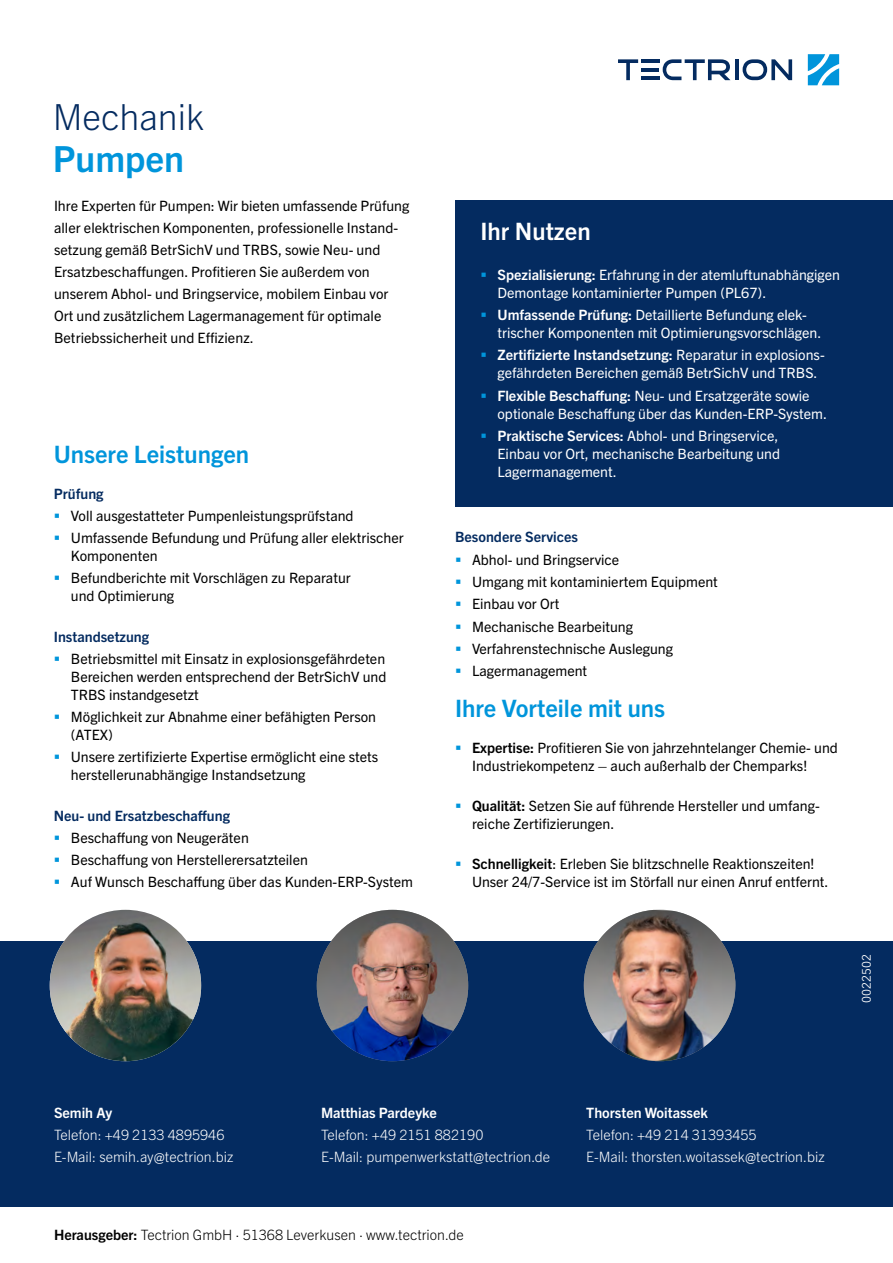
<style>
.page{position:relative;width:893px;height:1263px;background:#fff}
.page>*{position:absolute;margin:0;border:0;box-sizing:border-box;transform-origin:0 0}
.t1{font:300 36px/42px "Trade Gothic Next LT Pro";color:#042b60}
.t2{font:700 24px "Trade Gothic Next LT Pro";color:#0095db}
.t3{font:700 24px "Trade Gothic Next LT Pro";color:#fff}
.t4{font:14.25px/18px "Trade Gothic Next LT Pro";color:#000}
.t5{font:14.25px/18px "Trade Gothic Next LT Pro";color:#fff}
.t6{font:300 14.25px "Trade Gothic Next LT Pro";color:#fff}
.Fließtext{font:700 14.25px "Trade Gothic Next LT Pro";color:#042b60}
.t7{font:300 14.25px "Trade Gothic Next LT Pro";color:#000}
.t8{font:700 14.25px "Trade Gothic Next LT Pro";color:#fff}
.Druckstücknummer___Rückseite{font:12px "Avenir Next W1 G";letter-spacing:.005em;color:#fff}
.s1{font-weight:700;color:#0095db}
.s2{font-weight:700}
</style>
<div class="page">
<div style="left:0;top:941px;width:893px;height:265px;background:#042b60"></div>
<svg style="left:808px;top:54px;width:31px;height:31px"></svg>
<svg style="left:618px;top:59px;width:20px;height:21px"></svg>
<svg style="left:663px;top:59px;width:67px;height:21px"></svg>
<hr style="left:735px;top:59px;width:3px;height:21px;background:#042b60">
<svg style="left:743px;top:59px;width:49px;height:21px"></svg>
<hr style="left:641px;top:68px;width:18px;height:3px;background:#042b60">
<hr style="left:641px;top:59px;width:18px;height:4px;background:#042b60">
<hr style="left:641px;top:77px;width:18px;height:3px;background:#042b60">
<div style="left:455px;top:200px;width:438px;height:306px;background:#042b60"></div>
<img style="left:317px;top:910px;width:151px;height:151px;border-radius:76px">
<img style="left:50px;top:910px;width:151px;height:151px;border-radius:76px">
<img style="left:584px;top:910px;width:151px;height:151px">
<p class="t1" style="left:53px;top:93px;width:153px">Mechanik<br><span class="s1">Pumpen</span></p>
<p class="t4" style="left:54px;top:193px;width:357px;line-height:22.2px">Ihre Experten für Pumpen: Wir bieten umfassende Prüfung aller elektrischen Komponenten, professionelle Instand&shy;setzung gemäß BetrSichV und TRBS, sowie Neu- und Ersatzbeschaffungen. Profitieren Sie außerdem von unserem Abhol- und Bringservice, mobilem Einbau vor Ort und zusätzlichem Lagermanagement für optimale Betriebssicherheit und Effizienz.</p>
<p class="t2" style="left:54px;top:437px;width:197px">Unsere Leistungen</p>
<p class="Fließtext" style="left:54px;top:483px;width:51px">Prüfung</p>
<p class="t4" style="left:71px;top:506px;width:284px">Voll ausgestatteter Pumpenleistungsprüfstand</p>
<p class="t4" style="left:71px;top:528px;width:334px">Umfassende Befundung und Prüfung aller elektrischer<br>Komponenten</p>
<p class="t4" style="left:71px;top:568px;width:281px">Befundberichte mit Vorschlägen zu Reparatur und Optimierung</p>
<p class="Fließtext" style="left:54px;top:626px;width:97px">Instandsetzung</p>
<p class="t4" style="left:71px;top:649px;width:317px;text-align:justify">Betriebsmittel mit Einsatz in explosionsgefährdeten Bereichen werden entsprechend der BetrSichV und TRBS instandgesetzt</p>
<p class="t4" style="left:71px;top:707px;width:307px">Möglichkeit zur Abnahme einer befähigten Person (ATEX)</p>
<p class="t4" style="left:71px;top:747px;width:309px">Unsere zertifizierte Expertise ermöglicht eine stets herstellerunabhängige Instandsetzung</p>
<p class="Fließtext" style="left:54px;top:805px;width:178px">Neu- und Ersatzbeschaffung</p>
<p class="t4" style="left:71px;top:828px;width:179px">Beschaffung von Neugeräten</p>
<p class="t4" style="left:71px;top:850px;width:239px">Beschaffung von Herstellerersatzteilen</p>
<p class="t4" style="left:71px;top:872px;width:344px">Auf Wunsch Beschaffung über das Kunden-ERP-System</p>
<p class="t3" style="left:480px;top:214px;width:112px">Ihr Nutzen</p>
<p class="t5" style="left:497px;top:265px;width:344px"><span class="s2">Spezialisierung:</span> Erfahrung in der atemluftunabhängigen<br>Demontage kontaminierter Pumpen (PL67).</p>
<p class="t5" style="left:497px;top:305px;width:325px"><span class="s2">Umfassende Prüfung:</span> Detaillierte Befundung elek&shy;trischer Komponenten mit Optimierungsvorschlägen.</p>
<p class="t5" style="left:497px;top:345px;width:329px"><span class="s2">Zertifizierte Instandsetzung:</span> Reparatur in explosions&shy;gefährdeten Bereichen gemäß BetrSichV und TRBS.</p>
<p class="t5" style="left:497px;top:386px;width:331px"><span class="s2">Flexible Beschaffung:</span> Neu- und Ersatzgeräte sowie optionale Beschaffung über das Kunden-ERP-System.</p>
<p class="t5" style="left:497px;top:426px;width:284px;text-align:justify"><span class="s2">Praktische Services:</span> Abhol- und Bringservice, Einbau vor Ort, mechanische Bearbeitung und Lagermanagement.</p>
<p class="Fließtext" style="left:455px;top:527px;width:124px">Besondere Services</p>
<p class="t4" style="left:472px;top:550px;width:149px">Abhol- und Bringservice</p>
<p class="t4" style="left:472px;top:572px;width:247px">Umgang mit kontaminiertem Equipment</p>
<p class="t4" style="left:472px;top:594px;width:89px">Einbau vor Ort</p>
<p class="t4" style="left:472px;top:616px;width:163px">Mechanische Bearbeitung</p>
<p class="t4" style="left:472px;top:639px;width:203px">Verfahrenstechnische Auslegung</p>
<p class="t4" style="left:472px;top:661px;width:117px">Lagermanagement</p>
<p class="t2" style="left:455px;top:691px;width:212px">Ihre Vorteile mit uns</p>
<p class="t4" style="left:472px;top:738px;width:367px"><span class="s2">Expertise:</span> Profitieren Sie von jahrzehntelanger Chemie- und<br>Industriekompetenz – auch außerhalb der Chemparks!</p>
<p class="t4" style="left:472px;top:796px;width:348px"><span class="s2">Qualität:</span> Setzen Sie auf führende Hersteller und umfang&shy;reiche Zertifizierungen.</p>
<p class="t4" style="left:472px;top:854px;width:358px"><span class="s2">Schnelligkeit</span>: Erleben Sie blitzschnelle Reaktionszeiten!<br>Unser 24/7-Service ist im Störfall nur einen Anruf entfernt.</p>
<p class="Druckstücknummer___Rückseite" style="left:857px;top:1003px;width:51px;rotate:-90deg">0022502</p>
<p class="t8" style="left:54px;top:1103px;width:60px">Semih Ay</p>
<p class="t6" style="left:54px;top:1125px;width:172px">Telefon: +49 2133 4895946</p>
<p class="t6" style="left:54px;top:1147px;width:181px">E-Mail: semih.ay@tectrion.biz</p>
<p class="t8" style="left:321px;top:1103px;width:117px">Matthias Pardeyke</p>
<p class="t6" style="left:321px;top:1125px;width:164px">Telefon: +49 2151 882190</p>
<p class="t6" style="left:321px;top:1147px;width:231px">E-Mail: pumpenwerkstatt@tectrion.de</p>
<p class="t7" style="left:54px;top:1224px;width:411px"><span class="s2">Herausgeber:</span> Tectrion GmbH · 51368 Leverkusen · www.tectrion.de</p>
<p class="t8" style="left:586px;top:1103px;width:123px">Thorsten Woitassek</p>
<p class="t6" style="left:586px;top:1125px;width:172px">Telefon: +49 214 31393455</p>
<p class="t6" style="left:586px;top:1147px;width:240px">E-Mail: thorsten.woitassek@tectrion.biz</p>
</div>
